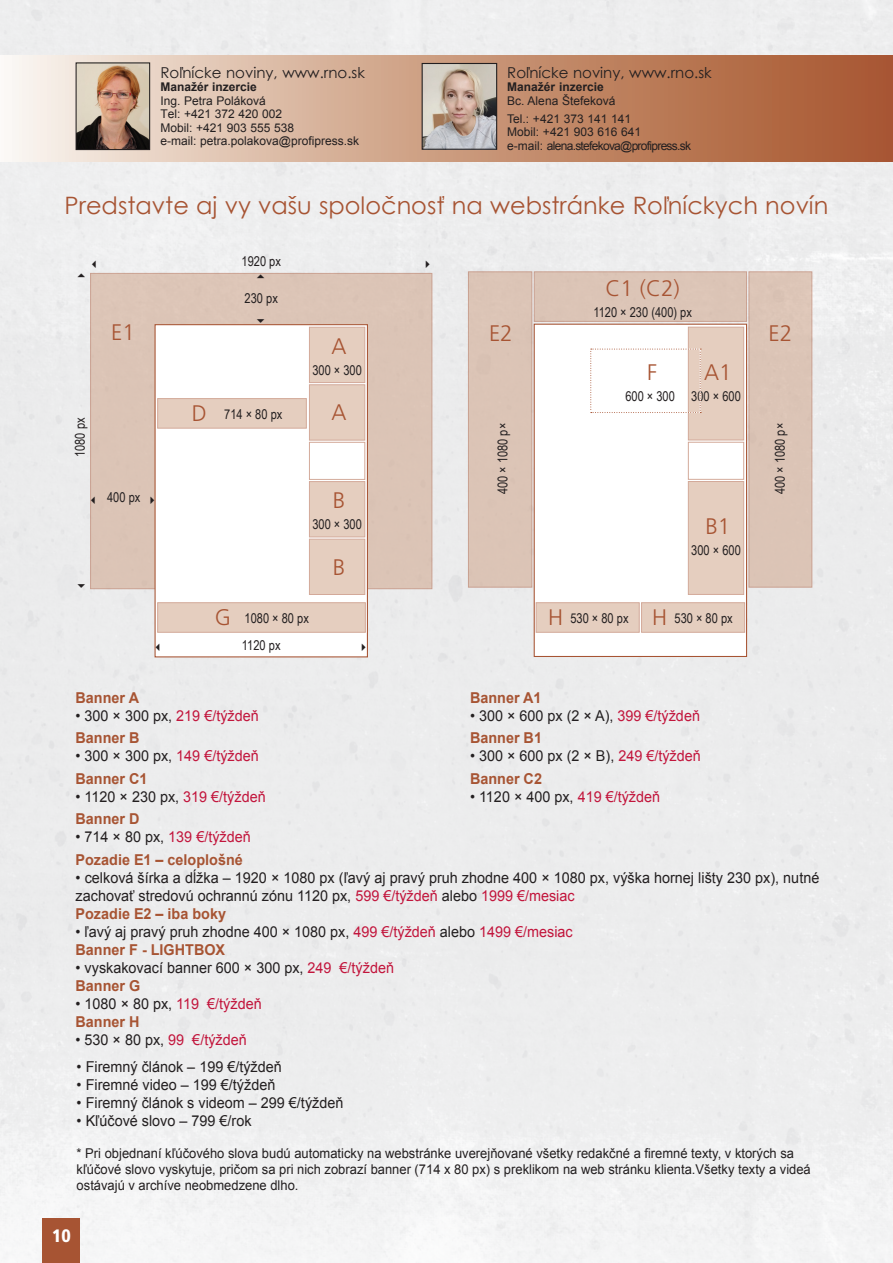
<style>
.page{position:relative;width:893px;height:1263px;background:#ededee}
.page>*{position:absolute;margin:0;border:0;box-sizing:border-box;transform-origin:0 0}
.Normбlnн{font:24px "Century Gothic";color:#a75433}
.t1{font:300 22.5px "Frutiger CE";color:#a75433}
.t2{font:900 condensed 18px "Frutiger CE";color:#fff}
.Text_zakladny{font:15px/18px "Arial";color:#231f20;scale:.96 1}
.Text_zakladny-2{font:700 15px "Arial";color:#a75433;scale:.96 1}
.Normбlnн-2{font:15px "Century Gothic";color:#231f20}
.Text_zakladny-3{font:15px "Arial";color:#c2153c;scale:.96 1}
.Text_zakladny-4{font:13.5px/16.2px "Arial";color:#231f20;scale:.96 1}
.t3{font:13.5px "Arial Narrow";color:#231f20}
.Normбlnн-3{font:12px "Arial";color:#231f20}
.Normбlnн-4{font:12px "Arial";letter-spacing:-.06em;color:#231f20}
.Normбlnн-5{font:700 12px "Arial";color:#231f20}
.s1{color:#c2153c}
.s2{color:#231f20}
</style>
<div class="page">
<div style="left:43px;top:1218px;width:37px;height:45px;background:#a75433"></div>
<div style="left:749px;top:271px;width:63px;height:316px;background:#dbc4b6"></div>
<div style="left:468px;top:271px;width:64px;height:316px;background:#dbc4b6"></div>
<div style="left:534px;top:324px;width:213px;height:333px;background:#fff;border:1px solid #a75433"></div>
<div style="left:534px;top:271px;width:213px;height:51px;background:#dcc4b6"></div>
<div style="left:688px;top:327px;width:56px;height:113px;background:#e5cebf"></div>
<div style="left:688px;top:481px;width:56px;height:114px;background:#e5cebf"></div>
<div style="left:90px;top:273px;width:342px;height:316px;background:#dcc4b6"></div>
<div style="left:155px;top:324px;width:213px;height:333px;background:#fff;border:1px solid #a75433"></div>
<div style="left:309px;top:327px;width:56px;height:56px;background:#e5cebf"></div>
<div style="left:309px;top:384px;width:56px;height:56px;background:#e5cebf"></div>
<div style="left:309px;top:481px;width:56px;height:56px;background:#e5cebf"></div>
<div style="left:309px;top:539px;width:56px;height:56px;background:#e5cebf"></div>
<div style="left:157px;top:398px;width:150px;height:30px;background:#e5cebf"></div>
<svg style="left:0;top:55px;width:893px;height:107px;background:#cb9b80"></svg>
<img style="left:78px;top:64px;width:70px;height:84px">
<div style="left:76px;top:62px;width:74px;height:88px;border:1px solid #231f20"></div>
<div style="left:157px;top:602px;width:209px;height:31px;background:#e5cebf"></div>
<div style="left:536px;top:602px;width:104px;height:31px;background:#e5cebf"></div>
<div style="left:641px;top:602px;width:104px;height:31px;background:#e5cebf"></div>
<svg style="left:590px;top:349px;width:111px;height:64px"></svg>
<img style="left:424px;top:65px;width:71px;height:83px">
<div style="left:422px;top:63px;width:75px;height:87px;border:1px solid #231f20"></div>
<svg style="left:78px;top:274px;width:7px;height:4px"></svg>
<svg style="left:78px;top:584px;width:7px;height:4px"></svg>
<svg style="left:92px;top:260px;width:4px;height:7px"></svg>
<svg style="left:426px;top:260px;width:4px;height:7px"></svg>
<p class="Normбlnн-2" style="left:160px;top:62px;width:206px">Roľnícke noviny, www.rno.sk</p>
<p class="Normбlnн-5" style="left:160px;top:79px;width:98px">Manažér inzercie</p>
<p class="Normбlnн-3" style="left:160px;top:93px;width:107px">Ing. Petra Poláková</p>
<p class="Normбlnн-3" style="left:160px;top:106px;width:123px">Tel: +421 372 420 002</p>
<p class="Normбlnн-3" style="left:160px;top:120px;width:135px">Mobil: +421 903 555 538</p>
<p class="Normбlnн-3" style="left:160px;top:133px;width:200px">e-mail: petra.polakova@profipress.sk</p>
<p class="Normбlnн-2" style="left:507px;top:62px;width:206px">Roľnícke noviny, www.rno.sk</p>
<p class="Normбlnн-5" style="left:507px;top:79px;width:98px">Manažér inzercie</p>
<p class="Normбlnн-3" style="left:507px;top:93px;width:110px">Bc. Alena Štefeková</p>
<p class="Normбlnн-3" style="left:507px;top:111px;width:125px">Tel.: +421 373 141 141</p>
<p class="Normбlnн-3" style="left:507px;top:124px;width:135px">Mobil: +421 903 616 641</p>
<p class="Normбlnн-4" style="left:507px;top:138px;width:185px">e-mail: alena.stefekova@profipress.sk</p>
<p class="Normбlnн" style="left:65px;top:189px;width:765px">Predstavte aj vy vašu spoločnosť na webstránke Roľníckych novín</p>
<p class="t1" style="left:111px;top:319px;width:25px">E1</p>
<p class="t3" style="left:70px;top:457px;width:41px;rotate:-90deg">1080 px</p>
<p class="t3" style="left:107px;top:487px;width:35px">400 px</p>
<p class="t3" style="left:242px;top:251px;width:41px">1920 px</p>
<p class="t3" style="left:245px;top:288px;width:35px">230 px</p>
<p class="t1" style="left:192px;top:400px;width:17px">D</p>
<p class="t3" style="left:224px;top:404px;width:60px">714 × 80 px</p>
<p class="t1" style="left:332px;top:333px;width:17px">A</p>
<p class="t3" style="left:312px;top:360px;width:51px">300 × 300</p>
<p class="t1" style="left:332px;top:399px;width:17px">A</p>
<p class="t1" style="left:333px;top:487px;width:14px">B</p>
<p class="t3" style="left:312px;top:514px;width:51px">300 × 300</p>
<p class="t1" style="left:333px;top:554px;width:14px">B</p>
<p class="t1" style="left:489px;top:321px;width:25px">E2</p>
<p class="t3" style="left:493px;top:494px;width:73px;rotate:-90deg">400 × 1080 p×</p>
<p class="t1" style="left:605px;top:275px;width:76px">C1 (C2)</p>
<p class="t3" style="left:593px;top:302px;width:100px">1120 × 230 (400) px</p>
<p class="t1" style="left:647px;top:359px;width:11px">F</p>
<p class="t1" style="left:704px;top:359px;width:29px">A1</p>
<p class="t3" style="left:625px;top:386px;width:51px">600 × 300</p>
<p class="t3" style="left:691px;top:386px;width:51px">300 × 600</p>
<p class="t1" style="left:705px;top:513px;width:27px">B1</p>
<p class="t3" style="left:691px;top:540px;width:51px">300 × 600</p>
<p class="t1" style="left:215px;top:605px;width:18px">G</p>
<p class="t3" style="left:245px;top:608px;width:66px">1080 × 80 px</p>
<p class="t1" style="left:548px;top:605px;width:17px">H</p>
<p class="t3" style="left:570px;top:608px;width:60px">530 × 80 px</p>
<p class="t1" style="left:652px;top:605px;width:17px">H</p>
<p class="t3" style="left:675px;top:608px;width:60px">530 × 80 px</p>
<p class="t3" style="left:242px;top:635px;width:40px">1120 px</p>
<p class="Text_zakladny-2" style="left:76px;top:688px;width:68px">Banner A</p>
<p class="Text_zakladny" style="left:76px;top:707px;width:192px">• 300 × 300 px, <span class="s1">219 €/týždeň</span></p>
<p class="Text_zakladny-2" style="left:76px;top:728px;width:68px">Banner B</p>
<p class="Text_zakladny" style="left:76px;top:747px;width:192px">• 300 × 300 px, <span class="s1">149 €/týždeň</span></p>
<p class="Text_zakladny-2" style="left:76px;top:768px;width:77px">Banner C1</p>
<p class="Text_zakladny" style="left:76px;top:787px;width:200px">• 1120 × 230 px, <span class="s1">319 €/týždeň</span></p>
<p class="Text_zakladny-2" style="left:76px;top:808px;width:68px">Banner D</p>
<p class="Text_zakladny-3" style="left:76px;top:827px;width:184px"><span class="s2">• 714 × 80 px,</span> 139 €/týždeň</p>
<p class="Text_zakladny-2" style="left:470px;top:688px;width:76px">Banner A1</p>
<p class="Text_zakladny" style="left:470px;top:707px;width:241px">• 300 × 600 px (2 × A), <span class="s1">399 €/týždeň</span></p>
<p class="Text_zakladny-2" style="left:470px;top:728px;width:77px">Banner B1</p>
<p class="Text_zakladny" style="left:470px;top:747px;width:242px">• 300 × 600 px (2 × B), <span class="s1">249 €/týždeň</span></p>
<p class="Text_zakladny-2" style="left:470px;top:768px;width:77px">Banner C2</p>
<p class="Text_zakladny" style="left:470px;top:787px;width:200px">• 1120 × 400 px, <span class="s1">419 €/týždeň</span></p>
<p class="t1" style="left:769px;top:321px;width:25px">E2</p>
<p class="t3" style="left:770px;top:494px;width:73px;rotate:-90deg">400 × 1080 p×</p>
<p class="Text_zakladny-2" style="left:76px;top:849px;width:176px">Pozadie E1 – celoplošné</p>
<p class="Text_zakladny" style="left:76px;top:868px;width:776px">• celková šírka a dĺžka – 1920 × 1080 px (ľavý aj pravý pruh zhodne 400 × 1080 px, výška hornej lišty 230 px), nutné zachovať stredovú ochrannú zónu 1120 px, <span class="s1">599 €/týždeň</span> alebo <span class="s1">1999 €/mesiac</span></p>
<p class="Text_zakladny-2" style="left:76px;top:903px;width:158px">Pozadie E2 – iba boky</p>
<p class="Text_zakladny" style="left:76px;top:922px;width:519px">• ľavý aj pravý pruh zhodne 400 × 1080 px, <span class="s1">499 €/týždeň</span> alebo <span class="s1">1499 €/mesiac</span></p>
<p class="Text_zakladny-2" style="left:76px;top:939px;width:157px">Banner F - LIGHTBOX</p>
<p class="Text_zakladny" style="left:76px;top:958px;width:333px">• vyskakovací banner 600 × 300 px, <span class="s1">249 €/týždeň</span></p>
<p class="Text_zakladny-2" style="left:76px;top:975px;width:69px">Banner G</p>
<p class="Text_zakladny" style="left:76px;top:994px;width:195px">• 1080 × 80 px, <span class="s1">119 €/týždeň</span></p>
<p class="Text_zakladny-2" style="left:76px;top:1011px;width:68px">Banner H</p>
<p class="Text_zakladny" style="left:76px;top:1030px;width:180px">• 530 × 80 px, <span class="s1">99 €/týždeň</span></p>
<p class="Text_zakladny" style="left:77px;top:1058px;width:215px">• Firemný článok – 199 €/týždeň</p>
<p class="Text_zakladny" style="left:77px;top:1076px;width:209px">• Firemné video – 199 €/týždeň</p>
<p class="Text_zakladny" style="left:77px;top:1094px;width:279px">• Firemný článok s videom – 299 €/týždeň</p>
<p class="Text_zakladny" style="left:77px;top:1112px;width:184px">• Kľúčové slovo – 799 €/rok</p>
<p class="Text_zakladny-4" style="left:77px;top:1145px;width:766px">* Pri objednaní kľúčového slova budú automaticky na webstránke uverejňované všetky redakčné a firemné texty, v ktorých sa kľúčové slovo vyskytuje, pričom sa pri nich zobrazí banner (714 x 80 px) s preklikom na web stránku klienta.Všetky texty a videá ostávajú v archíve neobmedzene dlho.</p>
<p class="t2" style="left:52px;top:1226px;width:20px">10</p>
</div>
